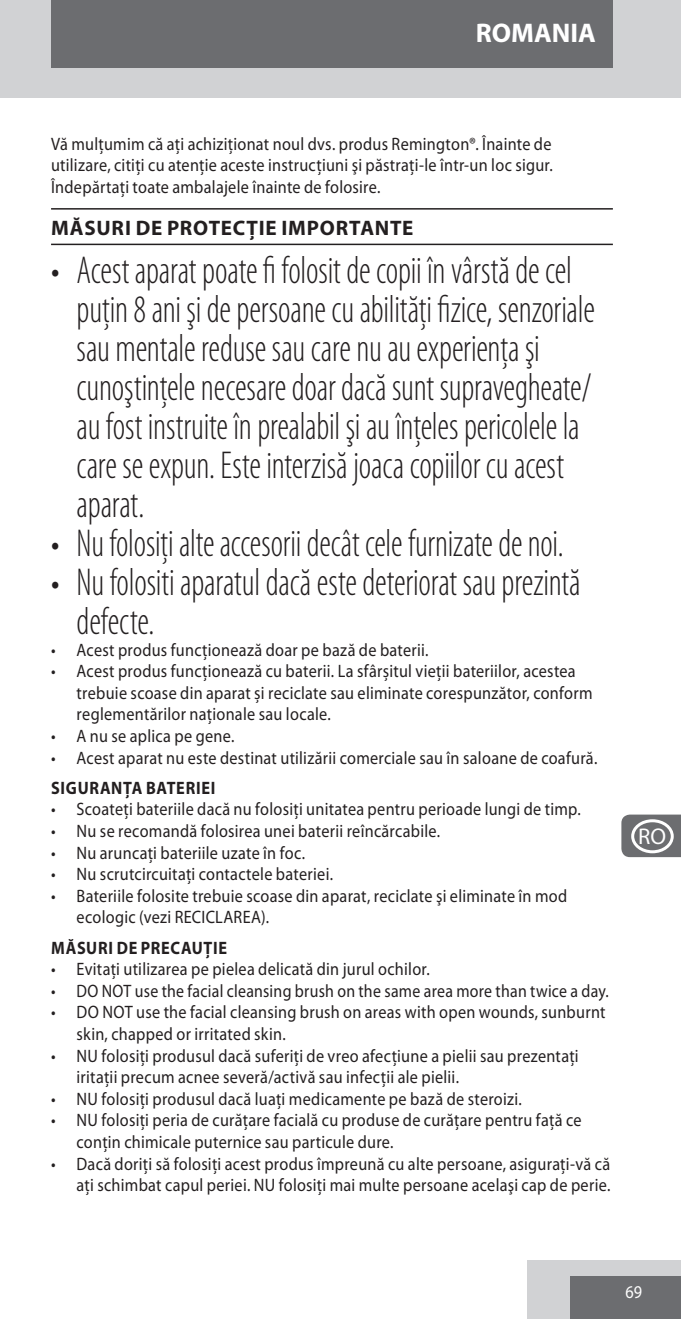
<style>
.page{position:relative;width:681px;height:1319px;background:#fff}
.page>*{position:absolute;margin:0;border:0;box-sizing:border-box;transform-origin:0 0}
.t1{font:300 condensed 39px/39px "Myriad Pro";letter-spacing:-.01em;color:#231f20;scale:.9 1}
.t2{font:300 condensed 39px "Myriad Pro";letter-spacing:-.01em;color:#231f20;scale:.89 1}
.t3{font:700 27px "Myriad Pro";color:#fff}
.t4{font:22.8px "Myriad Pro";color:#fff}
.heading{font:700 21px "Myriad Pro";letter-spacing:.035em;color:#231f20}
.default{font:18px/21.6px "Myriad Pro";letter-spacing:.015em;color:#231f20;scale:.9 1}
.default-2{font:18px "Myriad Pro";letter-spacing:.015em;color:#231f20;scale:.88 1}
.t5{font:700 18px "Myriad Pro";letter-spacing:.04em;color:#231f20;scale:.9 1}
.t6{font:18px "Myriad Pro";color:#fff;scale:.9 1}
</style>
<div class="page">
<div style="left:527px;top:1259px;width:153px;height:59px;background:#d1d2d4"></div>
<div style="left:569px;top:1276px;width:111px;height:42px;background:#6c6d70"></div>
<div style="left:0;top:0;width:680px;height:98px;background:#d1d2d4"></div>
<div style="left:51px;top:0;width:561px;height:68px;background:#6c6d70"></div>
<hr style="left:51px;top:208px;width:561px;height:1px;background:#231f20">
<hr style="left:51px;top:243px;width:561px;height:2px;background:#231f20">
<svg style="left:621px;top:814px;width:59px;height:43px;background:#797a7c"></svg>
<div style="left:631px;top:138px;width:42px;height:34px;border:3px solid #fff;border-radius:50%"></div>
<div style="left:631px;top:181px;width:42px;height:34px;border:3px solid #fff;border-radius:50%"></div>
<div style="left:631px;top:223px;width:42px;height:34px;border:3px solid #fff;border-radius:50%"></div>
<div style="left:631px;top:266px;width:42px;height:34px;border:3px solid #fff;border-radius:50%"></div>
<div style="left:631px;top:308px;width:42px;height:34px;border:3px solid #fff;border-radius:50%"></div>
<div style="left:631px;top:351px;width:42px;height:34px;border:3px solid #fff;border-radius:50%"></div>
<div style="left:631px;top:394px;width:42px;height:34px;border:3px solid #fff;border-radius:50%"></div>
<div style="left:631px;top:436px;width:42px;height:34px;border:3px solid #fff;border-radius:50%"></div>
<div style="left:631px;top:479px;width:42px;height:34px;border:3px solid #fff;border-radius:50%"></div>
<div style="left:631px;top:521px;width:42px;height:34px;border:3px solid #fff;border-radius:50%"></div>
<div style="left:631px;top:564px;width:42px;height:34px;border:3px solid #fff;border-radius:50%"></div>
<div style="left:631px;top:606px;width:42px;height:34px;border:3px solid #fff;border-radius:50%"></div>
<div style="left:631px;top:649px;width:42px;height:34px;border:3px solid #fff;border-radius:50%"></div>
<div style="left:631px;top:691px;width:42px;height:34px;border:3px solid #fff;border-radius:50%"></div>
<div style="left:631px;top:734px;width:42px;height:34px;border:3px solid #fff;border-radius:50%"></div>
<div style="left:631px;top:776px;width:42px;height:34px;border:3px solid #fff;border-radius:50%"></div>
<div style="left:631px;top:819px;width:42px;height:34px;border:3px solid #fff;border-radius:50%"></div>
<div style="left:631px;top:861px;width:42px;height:34px;border:3px solid #fff;border-radius:50%"></div>
<div style="left:631px;top:904px;width:42px;height:34px;border:3px solid #fff;border-radius:50%"></div>
<div style="left:631px;top:946px;width:42px;height:34px;border:3px solid #fff;border-radius:50%"></div>
<div style="left:631px;top:989px;width:42px;height:34px;border:3px solid #fff;border-radius:50%"></div>
<div style="left:631px;top:1031px;width:42px;height:34px;border:3px solid #fff;border-radius:50%"></div>
<div style="left:631px;top:1074px;width:42px;height:34px;border:3px solid #fff;border-radius:50%"></div>
<p class="t3" style="left:476px;top:15px;width:121px">ROMANIA</p>
<p class="default" style="left:51px;top:132px;width:559px;text-align:justify">Vă mulţumim că aţi achiziţionat noul dvs. produs Remington®. Înainte de utilizare, citiţi cu atenţie aceste instrucţiuni şi păstraţi-le într-un loc sigur.<br>Îndepărtaţi toate ambalajele înainte de folosire.</p>
<p class="heading" style="left:51px;top:214px;width:363px">MĂSURI DE PROTECŢIE IMPORTANTE</p>
<p class="t1" style="left:77px;top:251px;width:577px;text-indent:-26px">• Acest aparat poate fi folosit de copii în vârstă de cel puţin 8 ani şi de persoane cu abilităţi fizice, senzoriale sau mentale reduse sau care nu au experienţa şi cunoştinţele necesare doar dacă sunt supravegheate/ au fost instruite în prealabil şi au înţeles pericolele la care se expun. Este interzisă joaca copiilor cu acest aparat.</p>
<p class="t2" style="left:51px;top:522px;width:577px">• Nu folosiţi alte accesorii decât cele furnizate de noi.</p>
<p class="t1" style="left:77px;top:563px;width:561px;text-indent:-26px">• Nu folositi aparatul dacă este deteriorat sau prezintă defecte.</p>
<p class="default" style="left:51px;top:638px;width:421px">• Acest produs funcționează doar pe bază de baterii.</p>
<p class="default" style="left:77px;top:660px;width:574px;text-indent:-26px">• Acest produs funcționează cu baterii. La sfârșitul vieții bateriilor, acestea trebuie scoase din aparat și reciclate sau eliminate corespunzător, conform reglementărilor naționale sau locale.</p>
<p class="default" style="left:51px;top:724px;width:205px">• A nu se aplica pe gene.</p>
<p class="default" style="left:51px;top:746px;width:608px">• Acest aparat nu este destinat utilizării comerciale sau în saloane de coafură.</p>
<p class="t5" style="left:51px;top:775px;width:184px">SIGURANŢA BATERIEI</p>
<p class="default" style="left:51px;top:798px;width:590px">• Scoateţi bateriile dacă nu folosiţi unitatea pentru perioade lungi de timp.</p>
<p class="default" style="left:51px;top:819px;width:433px">• Nu se recomandă folosirea unei baterii reîncărcabile.</p>
<p class="default" style="left:51px;top:841px;width:283px">• Nu aruncați bateriile uzate în foc.</p>
<p class="default" style="left:51px;top:862px;width:315px">• Nu scrutcircuitaţi contactele bateriei.</p>
<p class="default" style="left:77px;top:884px;width:546px;text-indent:-26px">• Bateriile folosite trebuie scoase din aparat, reciclate şi eliminate în mod ecologic (vezi RECICLAREA).</p>
<p class="t5" style="left:51px;top:935px;width:197px">MĂSURI DE PRECAUŢIE</p>
<p class="default" style="left:51px;top:957px;width:422px">• Evitaţi utilizarea pe pielea delicată din jurul ochilor.</p>
<p class="default-2" style="left:51px;top:979px;width:635px">• DO NOT use the facial cleansing brush on the same area more than twice a day.</p>
<p class="default" style="left:77px;top:1001px;width:589px;text-indent:-26px">• DO NOT use the facial cleansing brush on areas with open wounds, sunburnt skin, chapped or irritated skin.</p>
<p class="default" style="left:77px;top:1044px;width:559px;text-indent:-26px">• NU folosiţi produsul dacă suferiţi de vreo afecţiune a pielii sau prezentaţi iritaţii precum acnee severă/activă sau infecţii ale pielii.</p>
<p class="default" style="left:51px;top:1087px;width:524px">• NU folosiţi produsul dacă luaţi medicamente pe bază de steroizi.</p>
<p class="default" style="left:77px;top:1109px;width:562px;text-indent:-26px">• NU folosiţi peria de curăţare facială cu produse de curăţare pentru faţă ce conţin chimicale puternice sau particule dure.</p>
<p class="default" style="left:51px;top:1152px;width:622px;text-align:right">• Dacă doriţi să folosiţi acest produs împreună cu alte persoane, asiguraţi-vă că aţi schimbat capul periei. NU folosiţi mai multe persoane acelaşi cap de perie.</p>
<p class="t4" style="left:638px;top:821px;width:30px">RO</p>
<p class="t6" style="left:625px;top:1280px;width:20px">69</p>
</div>
